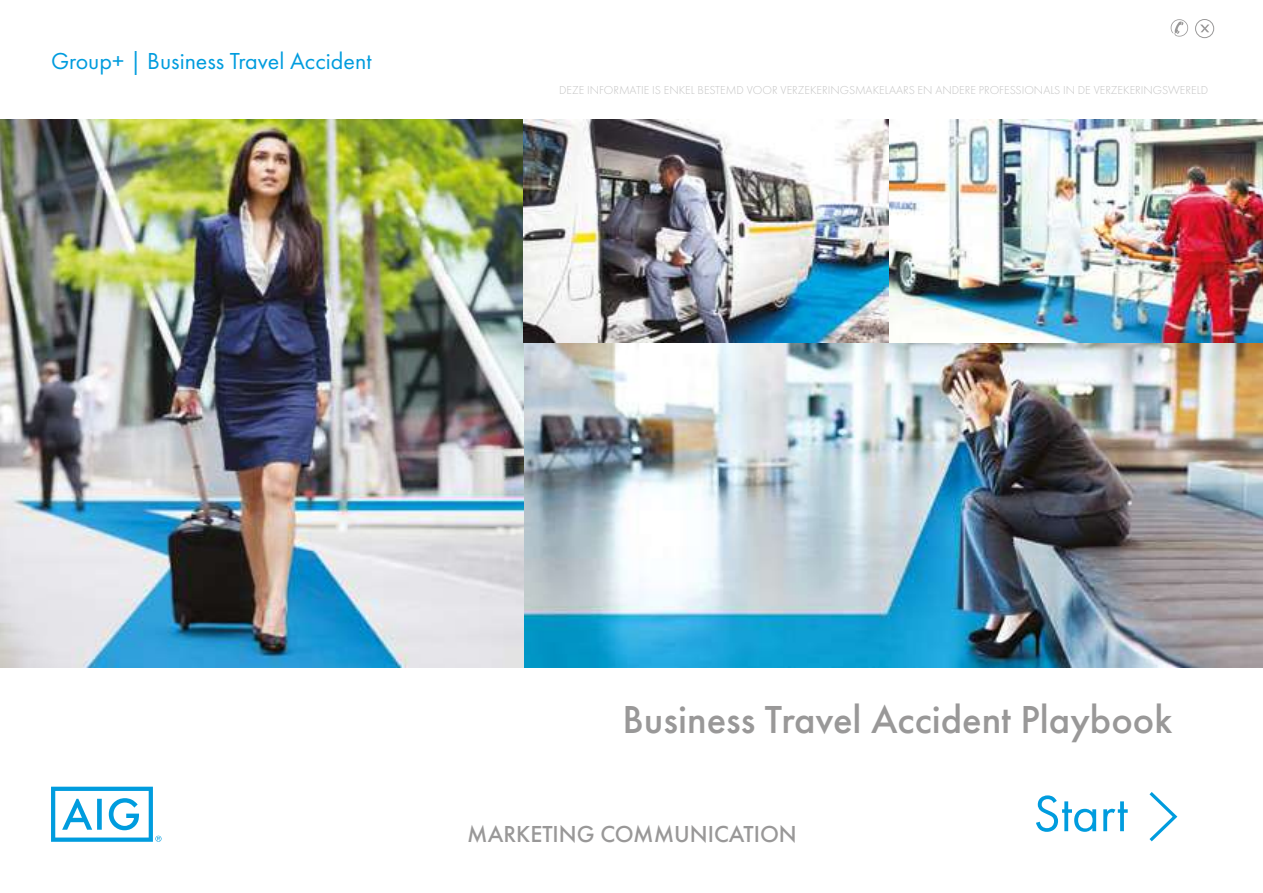
<style>
.page{position:relative;width:1263px;height:893px;background:#fff}
.page>*{position:absolute;margin:0;border:0;box-sizing:border-box;transform-origin:0 0}
.t1{font:52.8px "Futura PT";color:#009cde}
.t2{font:500 40.5px "Futura PT";color:#999898}
.t3{font:24px "Futura PT";color:#009cde}
.t4{font:500 24px "Futura PT";color:#999898}
.t5{font:300 12px "Futura PT";color:#c4c4c4}
</style>
<div class="page">
<img style="left:0;top:119px;width:1263px;height:549px">
<svg style="left:1171px;top:19px;width:17px;height:18px"></svg>
<div style="left:1195px;top:19px;width:19px;height:19px;border:1px solid #999898;border-radius:50%"></div>
<svg style="left:1200px;top:25px;width:9px;height:7px"></svg>
<svg style="left:1149px;top:792px;width:29px;height:50px"></svg>
<svg style="left:51px;top:787px;width:110px;height:55px"></svg>
<h3 class="t3" style="left:51px;top:47px;width:322px">Group+ | Business Travel Accident</h3>
<p class="t5" style="left:559px;top:83px;width:650px">DEZE INFORMATIE IS ENKEL BESTEMD VOOR VERZEKERINGSMAKELAARS EN ANDERE PROFESSIONALS IN DE VERZEKERINGSWERELD</p>
<h2 class="t2" style="left:623px;top:695px;width:551px">Business Travel Accident Playbook</h2>
<h3 class="t4" style="left:467px;top:819px;width:331px">MARKETING COMMUNICATION</h3>
<h1 class="t1" style="left:1033px;top:782px;width:96px">Start</h1>
</div>
